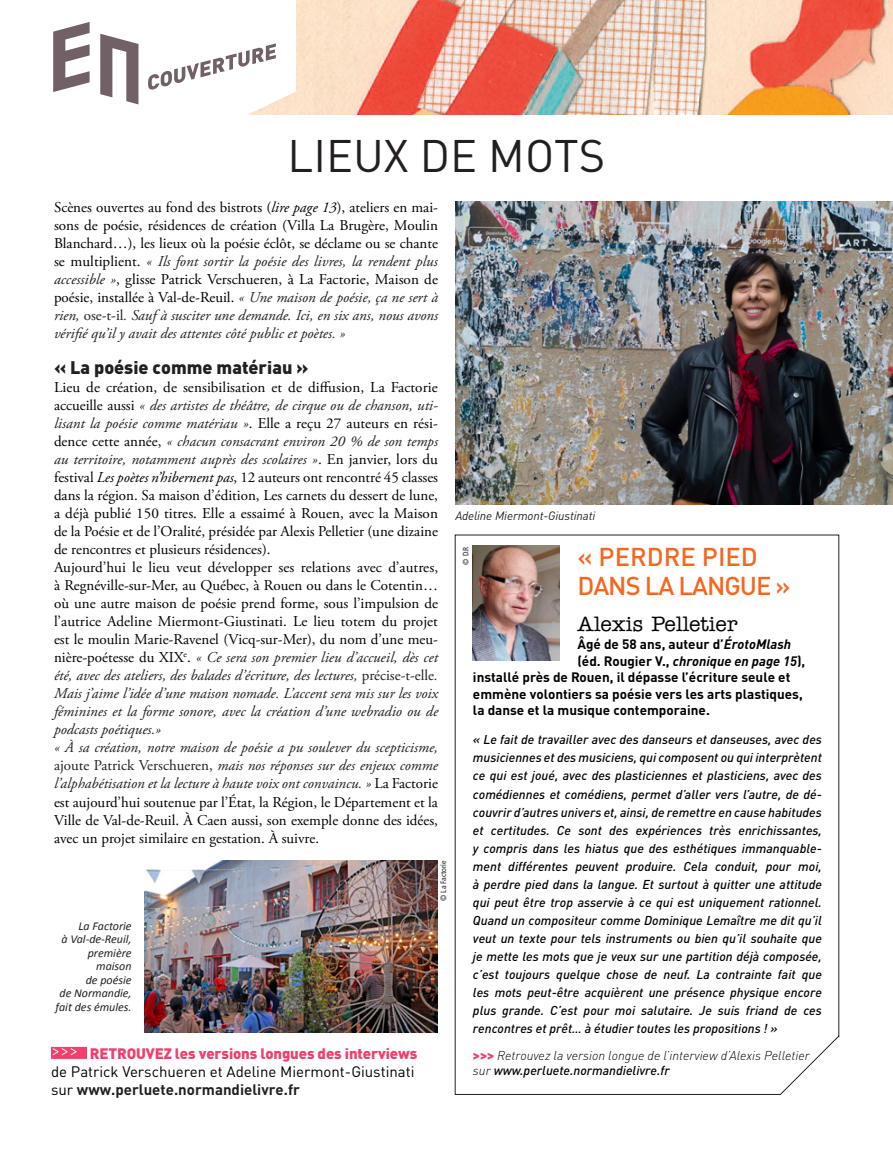
<style>
.page{position:relative;width:893px;height:1149px;background:#fff}
.page>*{position:absolute;margin:0;border:0;box-sizing:border-box;transform-origin:0 0}
.t1{font:45px "FFDIN Pro";color:#231f20}
.t2{font:500 25.5px/28.5px "FFDIN Pro";letter-spacing:-.04em;color:#f36721}
.t3{font:500 21px "American Typewriter";color:#090302}
.t4{font:900 18px "FFDIN Pro";color:#231f20}
.Texte_courant_avec_i{font:15px/18px "Adobe Garamond Pro";color:#000;text-align:justify}
.t5{font:15px "FFDIN Pro";color:#000}
.t6{font:900 15px "FFDIN Pro";letter-spacing:-.01em;color:#ee406d}
.t7{font:700 15px "FFDIN Pro";color:#231f20}
.t8{font:700 13.5px "FFDIN Pro";color:#000}
.t9{font:italic 700 13.5px "FFDIN Pro";color:#000}
.t10{font:italic 500 12.75px/18px "FFDIN Pro";color:#000;text-align:justify}
.t11{font:italic 300 12.75px/15px "FFDIN Pro";color:#000}
.t12{font:italic 12px/13.5px "Calibri";color:#231f20;text-align:right}
.légendes_2022{font:italic 12px "FFDIN Pro";letter-spacing:-.01em;color:#231f20}
.credit_photo_2022{font:condensed 7.8px "Frutiger";color:#231f20}
.s1{font-style:italic}
.s2{font-style:italic;color:#231f20}
.s3{color:#231f20}
.s4{font-style:normal}
.s5{font-weight:900;font-style:normal;color:#ee406d}
.s6{font-weight:500}
.s7{font-family:"Andale Mono";font-weight:400;color:#fff}
.s8{font-weight:400;color:#000}
</style>
<div class="page">
<img style="left:296px;top:0;width:597px;height:115px">
<svg style="left:455px;top:534px;width:384px;height:560px"></svg>
<img style="left:473px;top:545px;width:87px;height:115px">
<img style="left:455px;top:201px;width:438px;height:303px">
<div style="left:51px;top:1046px;width:36px;height:12px;background:#ef406d"></div>
<img style="left:145px;top:860px;width:293px;height:172px">
<svg style="left:53px;top:22px;width:243px;height:93px"></svg>
<p class="t1" style="left:288px;top:120px;width:319px">LIEUX DE MOTS</p>
<p class="Texte_courant_avec_i" style="left:54px;top:199px;width:386px">Scènes ouvertes au fond des bistrots (<span class="s1">lire page 13</span>), ateliers en mai&shy;sons de poésie, résidences de création (Villa La Brugère, Moulin Blanchard…), les lieux où la poésie éclôt, se déclame ou se chante se multiplient. <span class="s2">« Ils font sortir la poésie des livres, la rendent plus accessible »</span>, glisse Patrick Verschueren, à La Factorie, Maison de poésie, installée à Val-de-Reuil. <span class="s2">« Une maison de poésie, ça ne sert à rien,</span> <span class="s3">ose-t-il</span><span class="s2">. Sauf à susciter une demande. Ici, en six ans, nous avons vérifié qu’il y avait des attentes côté public et poètes. »</span></p>
<p class="t4" style="left:54px;top:352px;width:256px">« La poésie comme matériau »</p>
<p class="Texte_courant_avec_i" style="left:54px;top:379px;width:386px">Lieu de création, de sensibilisation et de diffusion, La Factorie accueille aussi <span class="s2">« des artistes de théâtre, de cirque ou de chanson, uti&shy;lisant la poésie comme matériau »</span>. Elle a reçu 27 auteurs en rési&shy;dence cette année, <span class="s2">« chacun consacrant environ 20 % de son temps au territoire, notamment auprès des scolaires »</span>. En janvier, lors du festival <span class="s1">Les poètes n’hibernent pas</span>, 12 auteurs ont rencontré 45 classes dans la région. Sa maison d’édition, Les carnets du dessert de lune, a déjà publié 150 titres. Elle a essaimé à Rouen, avec la Maison de la Poésie et de l’Oralité, présidée par Alexis Pelletier (une dizaine de rencontres et plusieurs résidences).</p>
<p class="Texte_courant_avec_i" style="left:54px;top:559px;width:386px">Aujourd’hui le lieu veut développer ses relations avec d’autres, à Regnéville-sur-Mer, au Québec, à Rouen ou dans le Cotentin… où une autre maison de poésie prend forme, sous l’impulsion de l’autrice Adeline Miermont-Giustinati. Le lieu totem du projet est le moulin Marie-Ravenel (Vicq-sur-Mer), du nom d’une meu&shy;nière-poétesse du XIX<sup>e</sup>. <span class="s2">« Ce sera son premier lieu d’accueil, dès cet été, avec des ateliers, des balades d’écriture, des lectures,</span> <span class="s3">précise-t-elle</span><span class="s2">.<br>Mais j’aime l’idée d’une maison nomade. L’accent sera mis sur les voix féminines et la forme sonore, avec la création d’une webradio ou de podcasts poétiques.»</span></p>
<p class="Texte_courant_avec_i" style="left:54px;top:739px;width:385px"><span class="s2">« À sa création, notre maison de poésie a pu soulever du scepticisme, </span><span class="s3">ajoute Patrick Verschueren,</span> <span class="s2">mais nos réponses sur des enjeux comme l’alphabétisation et la lecture à haute voix ont convaincu. »</span> La Factorie est aujourd’hui soutenue par l’État, la Région, le Département et la Ville de Val-de-Reuil. À Caen aussi, son exemple donne des idées, avec un projet similaire en gestation. À suivre.</p>
<p class="légendes_2022" style="left:455px;top:506px;width:141px">Adeline Miermont-Giustinati</p>
<p class="credit_photo_2022" style="left:461px;top:564px;width:20px;rotate:-90deg">© D.R</p>
<p class="t2" style="left:577px;top:539px;width:215px">« PERDRE PIED<br>DANS LA LANGUE »</p>
<p class="t3" style="left:577px;top:611px;width:162px">Alexis Pelletier</p>
<p class="t8" style="left:577px;top:633px;width:215px">Âgé de 58 ans, auteur d’<span class="s1">ÉrotoMlash</span></p>
<p class="t9" style="left:577px;top:649px;width:229px"><span class="s4">(éd. Rougier V.,</span> chronique en page 15<span class="s4">),</span></p>
<p class="t8" style="left:473px;top:666px;width:319px">installé près de Rouen, il dépasse l’écriture seule et</p>
<p class="t8" style="left:473px;top:682px;width:331px">emmène volontiers sa poésie vers les arts plastiques,</p>
<p class="t8" style="left:473px;top:699px;width:238px">la danse et la musique contemporaine.</p>
<p class="t10" style="left:473px;top:729px;width:350px">« Le fait de travailler avec des danseurs et danseuses, avec des musiciennes et des musiciens, qui composent ou qui interprètent ce qui est joué, avec des plasticiennes et plasticiens, avec des comédiennes et comédiens, permet d’aller vers l’autre, de dé&shy;couvrir d’autres univers et, ainsi, de remettre en cause habitudes et certitudes. Ce sont des expériences très enrichissantes, y compris dans les hiatus que des esthétiques immanquable&shy;ment différentes peuvent produire. Cela conduit, pour moi, à perdre pied dans la langue. Et surtout à quitter une attitude qui peut être trop asservie à ce qui est uniquement rationnel.<br>Quand un compositeur comme Dominique Lemaître me dit qu’il veut un texte pour tels instruments ou bien qu’il souhaite que je mette les mots que je veux sur une partition déjà composée, c’est toujours quelque chose de neuf. La contrainte fait que les mots peut-être acquièrent une présence physique encore plus grande. C’est pour moi salutaire. Je suis friand de ces rencontres et prêt… à étudier toutes les propositions ! »</p>
<p class="t11" style="left:473px;top:1046px;width:338px"><span class="s5">&gt;&gt;&gt;</span> Retrouvez la version longue de l’interview d’Alexis Pelletier sur <span class="s6">www.perluete.normandielivre.fr</span></p>
<p class="credit_photo_2022" style="left:439px;top:900px;width:42px;rotate:-90deg">© La Factorie</p>
<p class="t12" style="left:56px;top:918px;width:78px">La Factorie<br>à Val-de-Reuil, première maison<br>de poésie<br>de Normandie, fait des émules.</p>
<p class="t6" style="left:51px;top:1040px;width:368px"><span class="s7">&gt;&gt;&gt;</span> RETROUVEZ les versions longues des interviews</p>
<p class="t5" style="left:51px;top:1059px;width:365px">de Patrick Verschueren et Adeline Miermont-Giustinati</p>
<p class="t7" style="left:51px;top:1076px;width:250px"><span class="s8">sur</span> www.perluete.normandielivre.fr</p>
</div>
